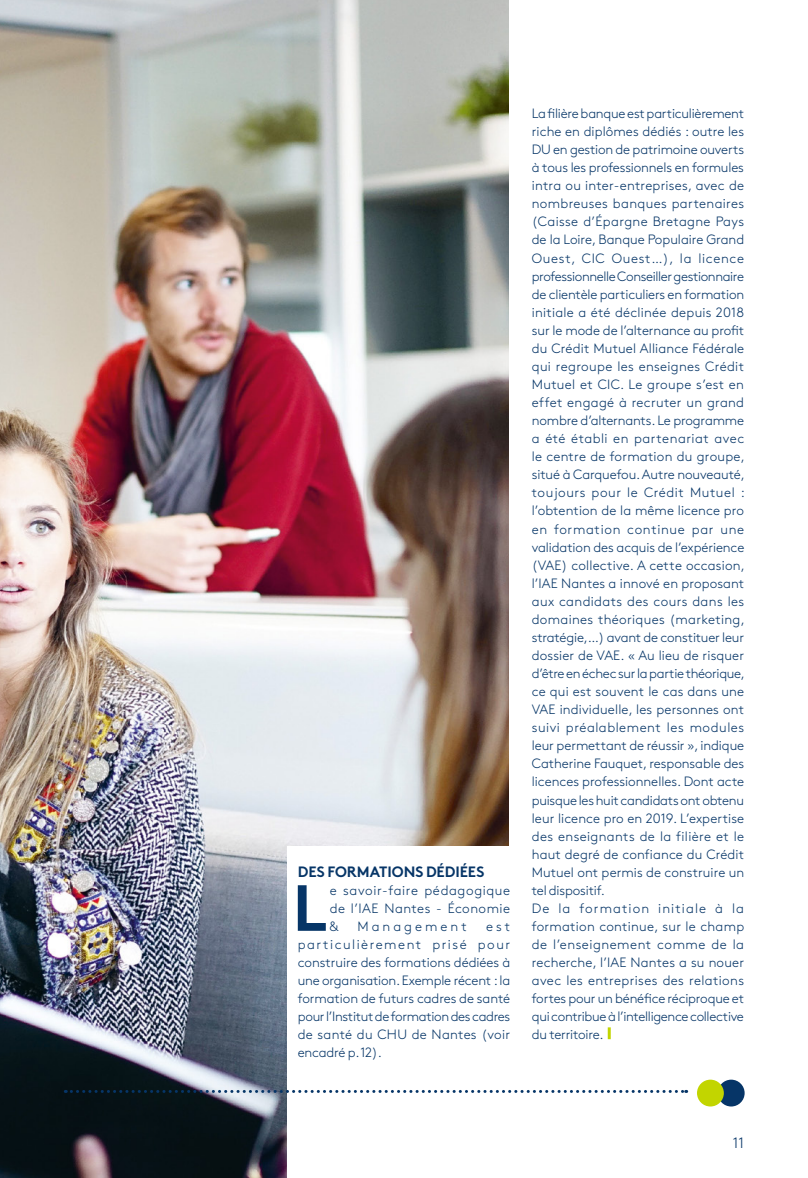
<style>
.page{position:relative;width:808px;height:1178px;background:#fff}
.page>*{position:absolute;margin:0;border:0;box-sizing:border-box;transform-origin:0 0}
.t1{font:700 65.1px "Brown Std";color:#063567}
.t2{font:700 15px "Brown Std";letter-spacing:-.005em;color:#063567}
.t3{font:300 15px "Brown Std";color:#063567}
.t4{font:300 13.5px/18px "Brown Std";letter-spacing:.01em;color:#063567;text-align:justify}
.t5{font:300 13.5px "Brown Std";letter-spacing:.225em;color:#063567}
</style>
<div class="page">
<img style="left:0;top:0;width:508px;height:1178px">
<div style="left:287px;top:846px;width:244px;height:332px;background:#fff"></div>
<svg style="left:608px;top:1027px;width:3px;height:12px"></svg>
<svg style="left:65px;top:1090px;width:622px;height:3px"></svg>
<div style="left:718px;top:1079px;width:27px;height:27px;background:#063567;border-radius:50%"></div>
<div style="left:697px;top:1079px;width:27px;height:27px;background:#c2d500;border-radius:50%"></div>
<p class="t2" style="left:298px;top:862px;width:188px">DES FORMATIONS DÉDIÉES</p>
<h1 class="t1" style="left:293px;top:868px;width:36px">L</h1>
<p class="t4" style="left:330px;top:881px;width:182px">e savoir-faire pédagogique de l’IAE Nantes - Économie &amp;</p>
<p class="t5" style="left:357px;top:918px;width:111px">Management</p>
<p class="t4" style="left:298px;top:917px;width:214px;text-indent:188px">est particulièrement prisé pour construire des formations dédiées à une organisation. Exemple récent : la formation de futurs cadres de santé pour l’Institut de formation des cadres de santé du CHU de Nantes (voir encadré p. 12).</p>
<p class="t4" style="left:532px;top:105px;width:215px;text-align:left">La filière banque est particulièrement riche en diplômes dédiés : outre les DU en gestion de patrimoine ouverts à tous les professionnels en formules intra ou inter-entreprises, avec de nombreuses banques partenaires (Caisse d’Épargne Bretagne Pays de la Loire, Banque Populaire Grand Ouest, CIC Ouest…), la licence professionnelle Conseiller gestionnaire de clientèle particuliers en formation initiale a été déclinée depuis 2018 sur le mode de l’alternance au profit du Crédit Mutuel Alliance Fédérale qui regroupe les enseignes Crédit Mutuel et CIC. Le groupe s’est en effet engagé à recruter un grand nombre d’alternants. Le programme a été établi en partenariat avec le centre de formation du groupe, situé à Carquefou. Autre nouveauté, toujours pour le Crédit Mutuel : l’obtention de la même licence pro en formation continue par une validation des acquis de l’expérience (VAE) collective. A cette occasion, l’IAE Nantes a innové en proposant aux candidats des cours dans les domaines théoriques (marketing, stratégie,…) avant de constituer leur dossier de VAE. « Au lieu de risquer d’être en échec sur la partie théorique, ce qui est souvent le cas dans une VAE individuelle, les personnes ont suivi préalablement les modules leur permettant de réussir », indique Catherine Fauquet, responsable des licences professionnelles. Dont acte puisque les huit candidats ont obtenu leur licence pro en 2019. L’expertise des enseignants de la filière et le haut degré de confiance du Crédit Mutuel ont permis de construire un tel dispositif.<br>De la formation initiale à la formation continue, sur le champ de l’enseignement comme de la recherche, l’IAE Nantes a su nouer avec les entreprises des relations fortes pour un bénéfice réciproque et qui contribue à l’intelligence collective du territoire.</p>
<p class="t3" style="left:733px;top:1134px;width:13px">11</p>
</div>
